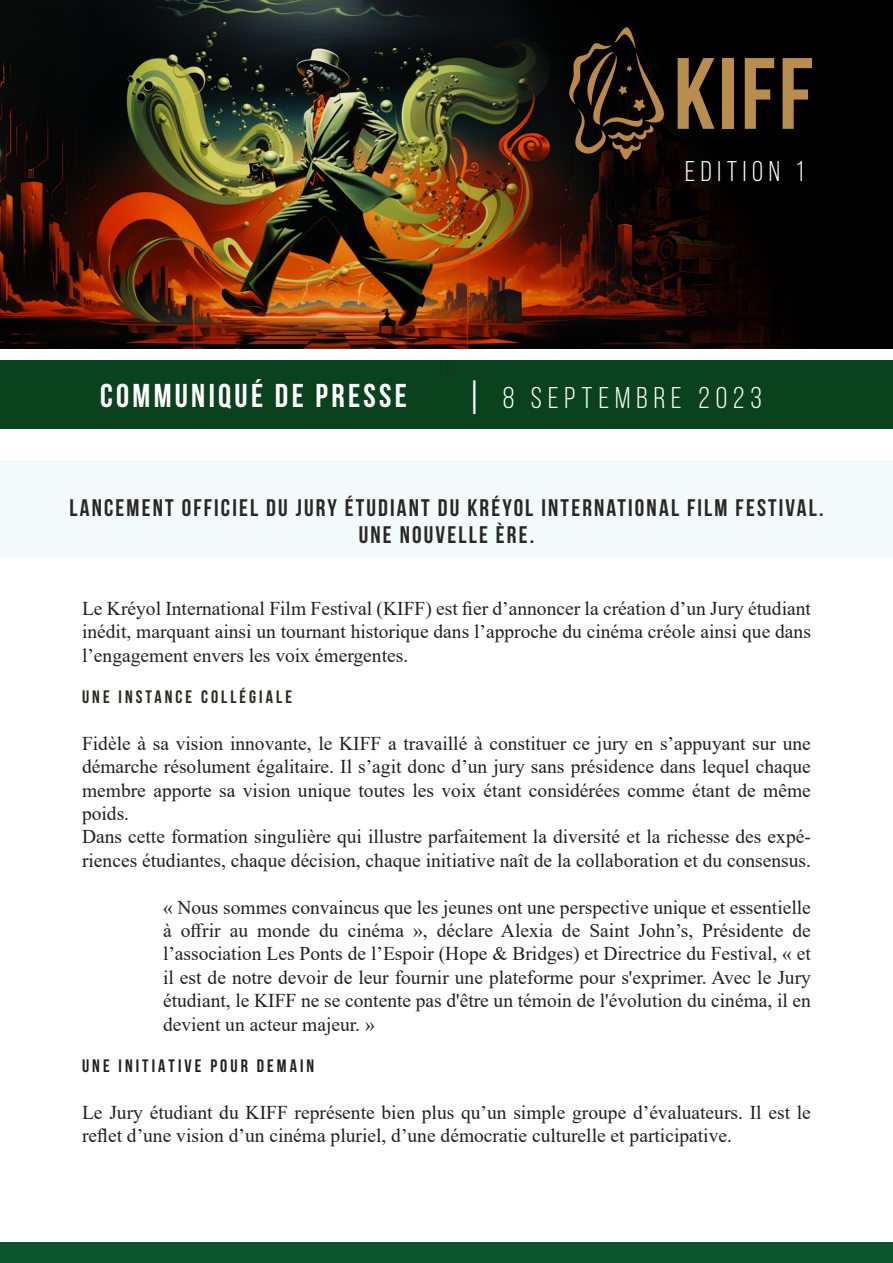
<style>
.page{position:relative;width:893px;height:1263px;background:#fff}
.page>*{position:absolute;margin:0;border:0;box-sizing:border-box;transform-origin:0 0}
.t1{font:48px "Bebas Neue";color:#fff}
.t2{font:700 33px "Bebas Neue";letter-spacing:.1em;color:#fff}
.t3{font:30px "Bebas Neue";letter-spacing:.2em;color:#fff}
.Texte_relatif_aux_statistiques_taux{font:28.5px "Bebas Neue";letter-spacing:.2em;color:#fff}
.Accroche{font:700 24px "Bebas Neue";letter-spacing:.09em;color:#2a2724}
.t4{font:19.5px/23.4px "Times New Roman";color:#231f20;text-align:justify}
.t5{font:700 18px "Bebas Neue";letter-spacing:.17em;color:#231f20}
.Style_de_paragraphe_1{font:700 18px "Bebas Neue";letter-spacing:.17em;color:#2a2724}
.t6{font:300 15px "Montserrat";color:#2a2724}
</style>
<div class="page">
<div style="left:0;top:460px;width:893px;height:98px;background:#f3fafb"></div>
<div style="left:0;top:360px;width:893px;height:68px;background:#0b421e"></div>
<div style="left:0;top:1242px;width:893px;height:21px;background:#0c542b"></div>
<img style="left:0;top:0;width:893px;height:348px">
<svg style="left:569px;top:27px;width:96px;height:133px;background:#281d10"></svg>
<svg style="left:678px;top:58px;width:36px;height:71px;background:#71562f"></svg>
<div style="left:722px;top:58px;width:12px;height:71px;background:#b88d4e"></div>
<svg style="left:745px;top:58px;width:29px;height:71px;background:#624b29"></svg>
<svg style="left:783px;top:58px;width:29px;height:71px;background:#614a29"></svg>
<p class="Texte_relatif_aux_statistiques_taux" style="left:685px;top:156px;width:120px">EDITION 1</p>
<h2 class="t2" style="left:100px;top:378px;width:308px">COMMUNIQUÉ DE PRESSE</h2>
<p class="t6" style="left:438px;top:359px;width:19px">19</p>
<h1 class="t1" style="left:472px;top:372px;width:8px">I</h1>
<h3 class="t3" style="left:503px;top:382px;width:261px">8 SEPTEMBRE 2023</h3>
<p class="Accroche" style="left:69px;top:494px;width:755px">LANCEMENT OFFICIEL DU JURY ÉTUDIANT DU KRÉYOL INTERNATIONAL FILM FESTIVAL.</p>
<p class="Accroche" style="left:359px;top:521px;width:177px">UNE NOUVELLE ÈRE.</p>
<p class="t4" style="left:82px;top:596px;width:730px">Le Kréyol International Film Festival (KIFF) est fier d’annoncer la création d’un Jury étudiant inédit, marquant ainsi un tournant historique dans l’approche du cinéma créole ainsi que dans l’engagement envers les voix émergentes.</p>
<p class="Style_de_paragraphe_1" style="left:82px;top:687px;width:211px">UNE INSTANCE COLLÉGIALE</p>
<p class="t4" style="left:82px;top:731px;width:730px">Fidèle à sa vision innovante, le KIFF a travaillé à constituer ce jury en s’appuyant sur une démarche résolument égalitaire. Il s’agit donc d’un jury sans présidence dans lequel chaque membre apporte sa vision unique toutes les voix étant considérées comme étant de même poids.</p>
<p class="t4" style="left:82px;top:824px;width:730px">Dans cette formation singulière qui illustre parfaitement la diversité et la richesse des expé&shy;riences étudiantes, chaque décision, chaque initiative naît de la collaboration et du consensus.</p>
<p class="t4" style="left:163px;top:895px;width:649px">« Nous sommes convaincus que les jeunes ont une perspective unique et essentielle à offrir au monde du cinéma », déclare Alexia de Saint John’s, Présidente de l’association Les Ponts de l’Espoir (Hope &amp; Bridges) et Directrice du Festival, « et il est de notre devoir de leur fournir une plateforme pour s'exprimer. Avec le Jury étudiant, le KIFF ne se contente pas d'être un témoin de l'évolution du cinéma, il en devient un acteur majeur. »</p>
<p class="t5" style="left:82px;top:1056px;width:234px">UNE INITIATIVE POUR DEMAIN</p>
<p class="t4" style="left:82px;top:1100px;width:730px">Le Jury étudiant du KIFF représente bien plus qu’un simple groupe d’évaluateurs. Il est le reflet d’une vision d’un cinéma pluriel, d’une démocratie culturelle et participative.</p>
</div>
